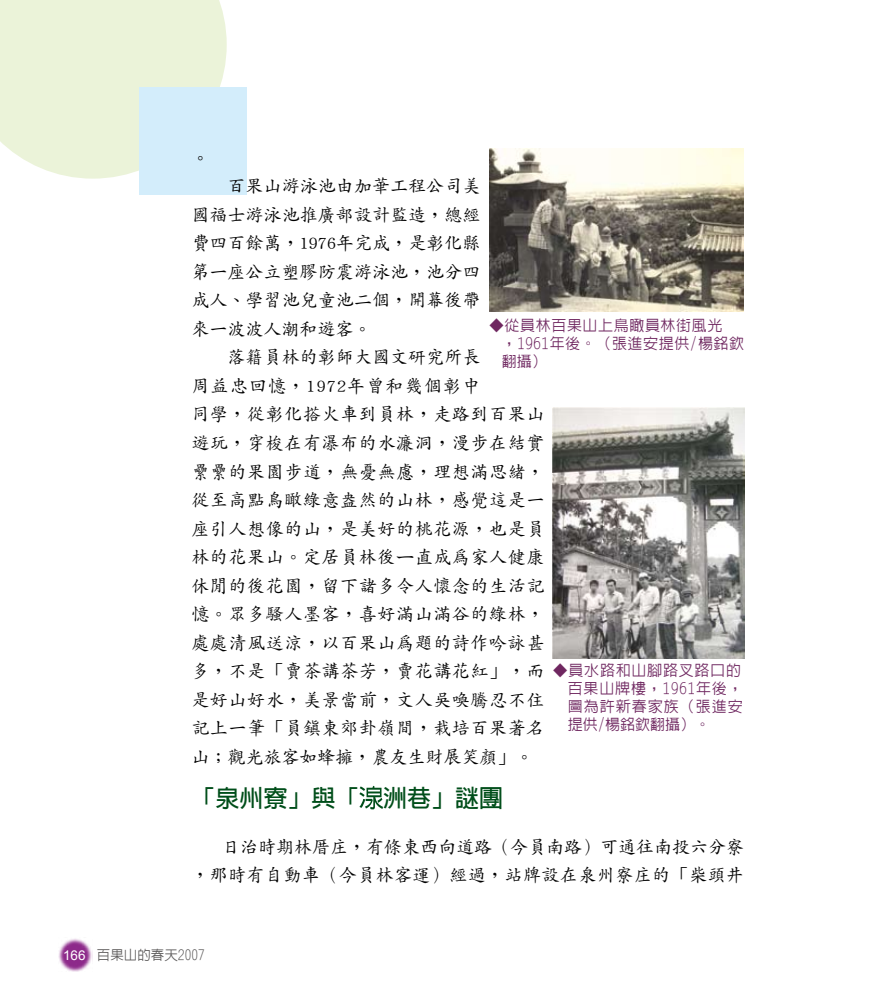
<style>
.page{position:relative;width:893px;height:1000px;background:#fff}
.page>*{position:absolute;margin:0;border:0;box-sizing:border-box;transform-origin:0 0}
.t1{font:700 24px "Lin Gothic";color:#004e1a}
.t2{font:500 18px/28.5px "Zen Kai";letter-spacing:.035em;color:#000}
.t3{font:500 18px/28.5px "Zen Kai";color:#000;text-align:right}
.t4{font:500 15px/18px "Lin Gothic";letter-spacing:.04em;color:#6f2760;text-align:justify}
.t5{font:500 13.5px "Lin Gothic";color:#595757}
.s1{font-family:"Arial";font-weight:400;color:#fff}
</style>
<div class="page">
<img style="left:58px;top:938px;width:34px;height:33px">
<div style="left:0;top:0;width:227px;height:179px;background:#ebf3d9"></div>
<div style="left:140px;top:87px;width:107px;height:108px;background:#d3edfb"></div>
<svg style="left:359px;top:785px;width:24px;height:24px"></svg>
<img style="left:553px;top:407px;width:191px;height:251px">
<img style="left:489px;top:149px;width:255px;height:162px">
<p class="t2" style="left:191px;top:143px;width:355px">。<br>　　百果山游泳池由加華工程公司美<br>國福士游泳池推廣部設計監造，總經<br>費四百餘萬，1976年完成，是彰化縣<br>第一座公立塑膠防震游泳池，池分四<br>成人、學習池兒童池二個，開幕後帶<br>來一波波人潮和遊客。<br>　　落籍員林的彰師大國文研究所長<br>周益忠回憶，1972年曾和幾個彰中<br>同學，從彰化搭火車到員林，走路到百果山遊玩，穿梭在有瀑布的水濂洞，漫步在結實纍纍的果園步道，無憂無慮，理想滿思緒，從至高點鳥瞰綠意盎然的山林，感覺這是一座引人想像的山，是美好的桃花源，也是員林的花果山。定居員林後ㄧ直成為家人健康休閒的後花園，留下諸多令人懷念的生活記憶。眾多騷人墨客，喜好滿山滿谷的綠林，處處清風送涼，以百果山為題的詩作吟詠甚多，不是「賣茶講茶芳，賣花講花紅」，而是好山好水，美景當前，文人吳喚騰忍不住記上一筆「員鎮東郊卦嶺間，栽培百果著名山；觀光旅客如蜂擁，農友生財展笑顏」。</p>
<h1 class="t1" style="left:191px;top:784px;width:313px">「泉州寮」與「 洲巷」謎團</h1>
<p class="t3" style="left:191px;top:832px;width:554px">日治時期林厝庄，有條東西向道路（今員南路）可通往南投六分寮<br>，那時有自動車（今員林客運）經過，站牌設在泉州寮庄的「柴頭井</p>
<p class="t4" style="left:502px;top:316px;width:244px;text-align:left;text-indent:-13px">◆從員林百果山上鳥瞰員林街風光，1961年後。（張進安提供/楊銘欽翻攝）</p>
<p class="t4" style="left:568px;top:661px;width:177px;text-indent:-15px">◆員水路和山腳路叉路口的百果山牌樓，1961年後，圖為許新春家族（張進安提供/楊銘欽翻攝）。</p>
<p class="t5" style="left:63px;top:947px;width:143px"><span class="s1">166</span> 百果山的春天2007</p>
</div>
